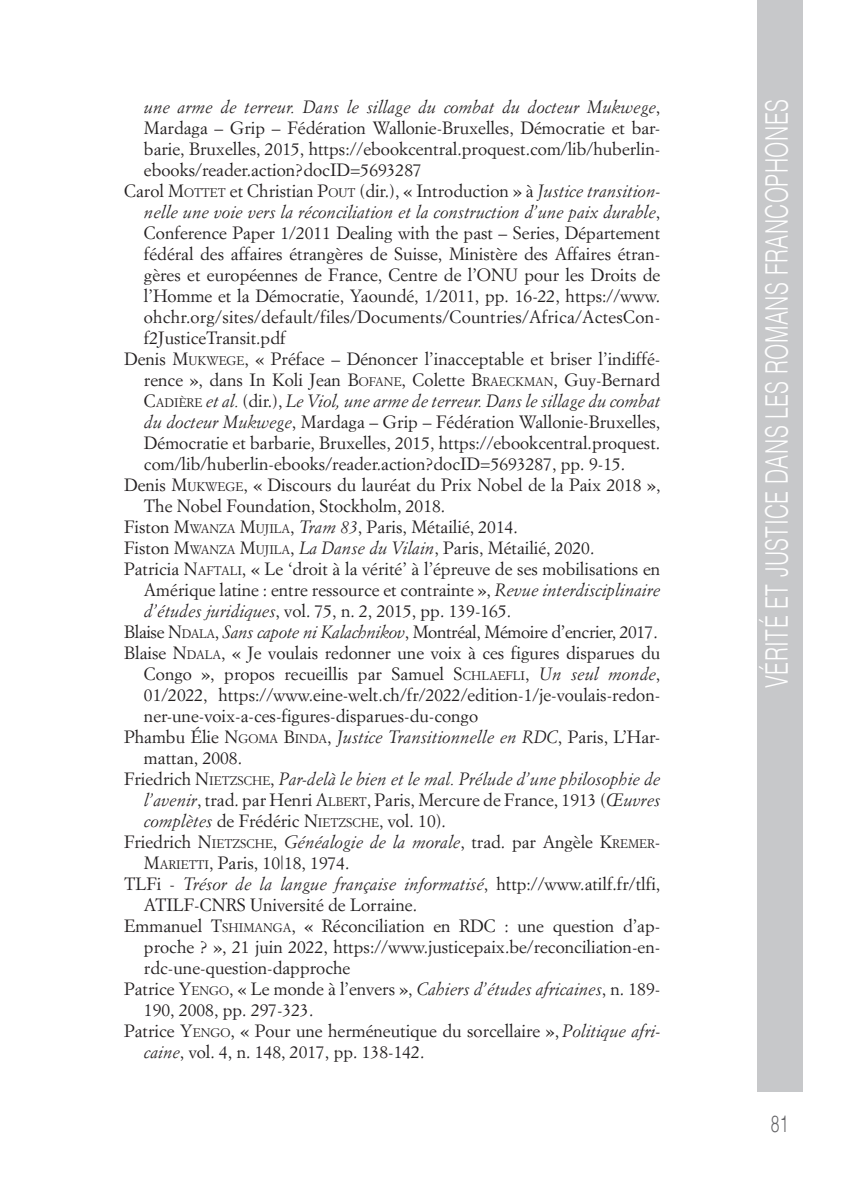
<style>
.page{position:relative;width:844px;height:1191px;background:#fff}
.page>*{position:absolute;margin:0;border:0;box-sizing:border-box;transform-origin:0 0}
.t1{font:300 31.15px "Helvetica";letter-spacing:.02em;color:#fff;scale:.68 1}
.t2{font:300 23.28px "Helvetica";color:#636366;scale:.68 1}
._08_biblio{font:17.5px/21px "Simoncini Garamond";color:#231f20;text-align:justify}
._08_biblio-2{font:17.5px "Simoncini Garamond";letter-spacing:-.02em;color:#231f20}
._08_biblio-3{font:italic 17.5px "Simoncini Garamond";color:#231f20}
._08_biblio-4{font:12.25px "Simoncini Garamond";color:#231f20}
.s1{font-style:italic}
.s2{font-style:inherit}
.s3{font-size:12.25px}
.s4{font-size:17.5px}
.s5{font-style:normal;font-size:12.25px}
.s6{font-style:normal}
</style>
<div class="page">
<div style="left:756px;top:0;width:46px;height:1091px;background:#c7c8ca"></div>
<p class="_08_biblio" style="left:144px;top:96px;width:517px"><span class="s1">une arme de terreur. Dans le sillage du combat du docteur Mukwege</span>, Mardaga – Grip – Fédération Wallonie-Bruxelles, Démocratie et bar&shy;barie, Bruxelles, 2015, https://ebookcentral.proquest.com/lib/huberlin&shy;ebooks/reader.action?docID=5693287</p>
<p class="_08_biblio" style="left:144px;top:180px;width:517px;text-indent:-20px">Carol <span class="s2">M</span><span class="s3">OTTET</span> et Christian <span class="s2">P</span><span class="s3">OUT</span> (dir.), « Introduction » à <span class="s1">Justice transition&shy;nelle une voie vers la réconciliation et la construction d’une paix durable</span>, Conference Paper 1/2011 Dealing with the past – Series, Département fédéral des affaires étrangères de Suisse, Ministère des Affaires étran&shy;gères et européennes de France, Centre de l’ONU pour les Droits de l’Homme et la Démocratie, Yaoundé, 1/2011, pp. 16-22, https://www. ohchr.org/sites/default/files/Documents/Countries/Africa/ActesCon&shy;f2JusticeTransit.pdf</p>
<p class="_08_biblio" style="left:144px;top:348px;width:517px;text-indent:-20px">Denis <span class="s2">M</span><span class="s3">UKWEGE</span> , « Préface – Dénoncer l’inacceptable et briser l’indiffé&shy;rence », dans In Koli Jean <span class="s2">B</span><span class="s3">OFANE</span> , Colette <span class="s2">B</span><span class="s3">RAECKMAN</span>, Guy-Bernard <span class="s2">C</span><span class="s3">ADIÈRE</span> <span class="s1">et al.</span> (dir.), <span class="s1">Le Viol, une arme de terreur. Dans le sillage du combat du docteur Mukwege</span>, Mardaga – Grip – Fédération Wallonie-Bruxelles, Démocratie et barbarie, Bruxelles, 2015, https://ebookcentral.proquest. com/lib/huberlin-ebooks/reader.action?docID=5693287, pp. 9-15.</p>
<p class="_08_biblio" style="left:144px;top:474px;width:517px;text-indent:-20px">Denis <span class="s2">M</span><span class="s3">UKWEGE</span> , « Discours du lauréat du Prix Nobel de la Paix 2018 »,<br>The Nobel Foundation, Stockholm, 2018.</p>
<p class="_08_biblio" style="left:124px;top:516px;width:395px">Fiston <span class="s2">M</span><span class="s3">WANZA</span> <span class="s2">M</span><span class="s3">UJILA</span>, <span class="s1">Tram 83</span>, Paris, Métailié, 2014.</p>
<p class="_08_biblio" style="left:124px;top:537px;width:471px">Fiston <span class="s2">M</span><span class="s3">WANZA</span> <span class="s2">M</span><span class="s3">UJILA</span>, <span class="s1">La Danse du Vilain</span>, Paris, Métailié, 2020.</p>
<p class="_08_biblio" style="left:144px;top:558px;width:517px;text-indent:-20px">Patricia <span class="s2">N</span><span class="s3">AFTALI</span>, « Le ‘droit à la vérité’ à l’épreuve de ses mobilisations en Amérique latine : entre ressource et contrainte », <span class="s1">Revue interdisciplinaire d’études juridiques</span>, vol. 75, n. 2, 2015, pp. 139-165.</p>
<p class="_08_biblio-2" style="left:124px;top:621px;width:535px">Blaise <span class="s2">N</span><span class="s3">DALA</span>, <span class="s1">Sans capote ni Kalachnikov</span>, Montréal, Mémoire d’encrier, 2017.</p>
<p class="_08_biblio" style="left:144px;top:642px;width:517px;text-indent:-20px">Blaise <span class="s2">N</span><span class="s3">DALA</span>, « Je voulais redonner une voix à ces figures disparues du Congo », propos recueillis par Samuel <span class="s2">S</span><span class="s3">CHLAEFLI</span>, <span class="s1">Un seul monde</span>, 01/2022, https://www.eine-welt.ch/fr/2022/edition-1/je-voulais-redon&shy;ner-une-voix-a-ces-figures-disparues-du-congo</p>
<p class="_08_biblio" style="left:124px;top:726px;width:126px">Phambu Élie <span class="s2">N</span><span class="s3">GOM</span></p>
<p class="_08_biblio-4" style="left:269px;top:731px;width:34px">A <span class="s4">B</span>IND</p>
<p class="_08_biblio-3" style="left:318px;top:726px;width:343px"><span class="s5">A</span><span class="s6">,</span> Justice Transitionnelle en RDC<span class="s6">, Paris, L’Har-</span></p>
<p class="_08_biblio" style="left:144px;top:747px;width:100px">mattan, 2008.</p>
<p class="_08_biblio" style="left:144px;top:768px;width:517px;text-indent:-20px">Friedrich <span class="s2">N</span><span class="s3">IETZSCHE</span>, <span class="s1">Par-delà le bien et le mal. Prélude d’une philosophie de l’avenir</span>, trad. par Henri <span class="s2">A</span><span class="s3">LBERT</span>, Paris, Mercure de France, 1913 (<span class="s1">Œuvres complètes</span> de Frédéric <span class="s2">N</span><span class="s3">IETZSCHE</span>, vol. 10).</p>
<p class="_08_biblio" style="left:124px;top:831px;width:506px">Friedrich <span class="s2">N</span><span class="s3">IETZSCHE</span>, <span class="s1">Généalogie de la morale</span>, trad. par Angèle <span class="s2">K</span><span class="s3">REME</span></p>
<p class="_08_biblio-4" style="left:647px;top:836px;width:15px">R<span class="s4">-</span></p>
<p class="_08_biblio" style="left:144px;top:852px;width:207px"><span class="s2">M</span><span class="s3">ARIETTI</span>, Paris, 10|18, 1974.</p>
<p class="_08_biblio" style="left:144px;top:873px;width:517px;text-indent:-20px">TLFi - <span class="s1">Trésor de la langue française informatisé</span>, http://www.atilf.fr/tlfi,<br>ATILF-CNRS Université de Lorraine.</p>
<p class="_08_biblio" style="left:144px;top:915px;width:517px;text-indent:-20px">Emmanuel <span class="s2">T</span><span class="s3">SHIMANGA</span>, « Réconciliation en RDC : une question d’ap&shy;proche ? », 21 juin 2022, https://www.justicepaix.be/reconciliation-en&shy;rdc-une-question-dapproche</p>
<p class="_08_biblio" style="left:124px;top:978px;width:78px">Patrice <span class="s2">Y</span><span class="s3">ENGO</span></p>
<p class="_08_biblio" style="left:144px;top:978px;width:517px;text-indent:85px">, « Le monde à l’envers », <span class="s1">Cahiers d’études africaines</span>, n. 189-<br>190, 2008, pp. 297-323.</p>
<p class="_08_biblio" style="left:124px;top:1020px;width:79px">Patrice <span class="s2">Y</span><span class="s3">ENGO</span></p>
<p class="_08_biblio" style="left:144px;top:1020px;width:517px;text-indent:87px">, « Pour une herméneutique du sorcellaire », <span class="s1">Politique afri&shy;caine</span>, vol. 4, n. 148, 2017, pp. 138-142.</p>
<h1 class="t1" style="left:750px;top:688px;width:867px;rotate:-90deg">Vérité et justice dans les romans francophones</h1>
<h2 class="t2" style="left:770px;top:1104px;width:28px">81</h2>
</div>
